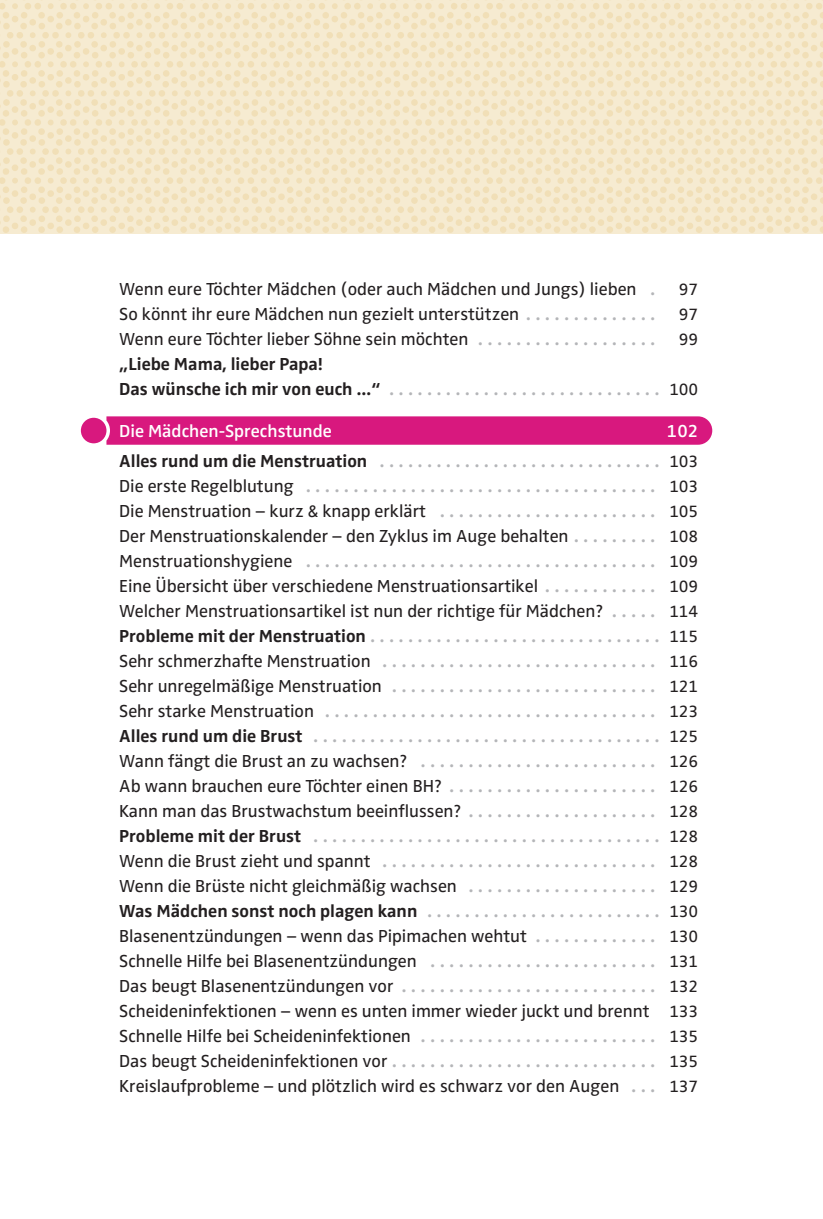
<style>
.page{position:relative;width:823px;height:1219px;background:#fff}
.page>*{position:absolute;margin:0;border:0;box-sizing:border-box;transform-origin:0 0}
.iHV_Überschrift_3{font:600 20px "Zwo Pro";color:#b4b5b8}
.iHV_Überschrift_2{font:600 20px "Zwo Pro";color:#b4b5b8}
.iHV_Überschrift_3-2{font:18px "Zwo Pro";color:#231f20}
.iHV_Überschrift_2-2{font:700 18px "Zwo Pro";color:#231f20}
.iHV_Überschrift_1{font:600 18px "Zwo Pro";color:#fff}
.s1{font-weight:600;font-size:20px;color:#b4b5b8}
.s2{font-size:17px}
.s3{font-weight:700;font-size:18px;color:#231f20}
.s4{font-weight:400;font-size:17px;color:#231f20}
.s5{font-weight:400;font-size:18px;color:#231f20}
.s6{font-weight:400;font-size:17px}
</style>
<div class="page">
<img style="left:0;top:0;width:822px;height:234px">
<svg style="left:81px;top:416px;width:630px;height:29px;background:#dc338d"></svg>
<div style="left:119px;top:420px;width:578px;height:21px;background:#d8187e"></div>
<p class="iHV_Überschrift_3-2" style="left:119px;top:278px;width:580px">Wenn eure Töchter Mädchen (oder auch Mädchen und Jungs) lieben <span class="s1">.</span> <span class="s2">97</span></p>
<p class="iHV_Überschrift_3-2" style="left:119px;top:303px;width:580px">So könnt ihr eure Mädchen nun gezielt unterstützen <span class="s1">. . . . . . . . . . . . . .</span> <span class="s2">97</span></p>
<p class="iHV_Überschrift_3-2" style="left:119px;top:328px;width:580px">Wenn eure Töchter lieber Söhne sein möchten <span class="s1">. . . . . . . . . . . . . . . . . . .</span> <span class="s2">99</span></p>
<p class="iHV_Überschrift_2-2" style="left:119px;top:353px;width:205px">„Liebe Mama, lieber Papa!</p>
<p class="iHV_Überschrift_2" style="left:119px;top:376px;width:580px"><span class="s3">Das wünsche ich mir von euch …“</span> . . . . . . . . . . . . . . . . . . . . . . . . . . . . . <span class="s4">100</span></p>
<p class="iHV_Überschrift_1" style="left:119px;top:420px;width:214px">Die Mädchen-Sprechstunde</p>
<p class="iHV_Überschrift_1" style="left:666px;top:420px;width:33px">102</p>
<p class="iHV_Überschrift_2" style="left:119px;top:449px;width:580px"><span class="s3">Alles rund um die Menstruation</span> . . . . . . . . . . . . . . . . . . . . . . . . . . . . . . <span class="s4">103</span></p>
<p class="iHV_Überschrift_3" style="left:119px;top:474px;width:580px"><span class="s5">Die erste Regelblutung</span> . . . . . . . . . . . . . . . . . . . . . . . . . . . . . . . . . . . . . <span class="s4">103</span></p>
<p class="iHV_Überschrift_3-2" style="left:119px;top:501px;width:580px">Die Menstruation – kurz &amp; knapp erklärt <span class="s1">. . . . . . . . . . . . . . . . . . . . . . .</span> <span class="s2">105</span></p>
<p class="iHV_Überschrift_3-2" style="left:119px;top:526px;width:580px">Der Menstruationskalender – den Zyklus im Auge behalten <span class="s1">. . . . . . . . .</span> <span class="s2">108</span></p>
<p class="iHV_Überschrift_3" style="left:119px;top:549px;width:580px"><span class="s5">Menstruationshygiene</span> . . . . . . . . . . . . . . . . . . . . . . . . . . . . . . . . . . . . . <span class="s4">109</span></p>
<p class="iHV_Überschrift_3-2" style="left:119px;top:576px;width:580px">Eine Übersicht über verschiedene Menstruationsartikel <span class="s1">. . . . . . . . . . . .</span> <span class="s2">109</span></p>
<p class="iHV_Überschrift_3-2" style="left:119px;top:601px;width:580px">Welcher Menstruationsartikel ist nun der richtige für Mädchen? <span class="s1">. . . . .</span> <span class="s2">114</span></p>
<p class="iHV_Überschrift_2" style="left:119px;top:624px;width:580px"><span class="s3">Probleme mit der Menstruation</span> . . . . . . . . . . . . . . . . . . . . . . . . . . . . . . . <span class="s4">115</span></p>
<p class="iHV_Überschrift_3" style="left:119px;top:649px;width:580px"><span class="s5">Sehr schmerzhafte Menstruation</span> . . . . . . . . . . . . . . . . . . . . . . . . . . . . . <span class="s4">116</span></p>
<p class="iHV_Überschrift_3-2" style="left:119px;top:676px;width:580px">Sehr unregelmäßige Menstruation <span class="s1">. . . . . . . . . . . . . . . . . . . . . . . . . . . .</span> <span class="s2">121</span></p>
<p class="iHV_Überschrift_3" style="left:119px;top:699px;width:580px"><span class="s5">Sehr starke Menstruation</span> . . . . . . . . . . . . . . . . . . . . . . . . . . . . . . . . . . . <span class="s4">123</span></p>
<p class="iHV_Überschrift_2" style="left:119px;top:724px;width:580px"><span class="s3">Alles rund um die Brust</span> . . . . . . . . . . . . . . . . . . . . . . . . . . . . . . . . . . . . . <span class="s4">125</span></p>
<p class="iHV_Überschrift_3-2" style="left:119px;top:751px;width:580px">Wann fängt die Brust an zu wachsen? <span class="s1">. . . . . . . . . . . . . . . . . . . . . . . . .</span> <span class="s2">126</span></p>
<p class="iHV_Überschrift_3-2" style="left:119px;top:776px;width:580px">Ab wann brauchen eure Töchter einen BH? <span class="s1">. . . . . . . . . . . . . . . . . . . . . .</span> <span class="s2">126</span></p>
<p class="iHV_Überschrift_3-2" style="left:119px;top:801px;width:580px">Kann man das Brustwachstum beeinflussen? <span class="s1">. . . . . . . . . . . . . . . . . . . .</span> <span class="s2">128</span></p>
<p class="iHV_Überschrift_2" style="left:119px;top:824px;width:580px"><span class="s3">Probleme mit der Brust</span> . . . . . . . . . . . . . . . . . . . . . . . . . . . . . . . . . . . . . <span class="s4">128</span></p>
<p class="iHV_Überschrift_3" style="left:119px;top:849px;width:580px"><span class="s5">Wenn die Brust zieht und spannt</span> . . . . . . . . . . . . . . . . . . . . . . . . . . . . . <span class="s4">128</span></p>
<p class="iHV_Überschrift_3-2" style="left:119px;top:876px;width:580px">Wenn die Brüste nicht gleichmäßig wachsen <span class="s1">. . . . . . . . . . . . . . . . . . . .</span> <span class="s2">129</span></p>
<p class="iHV_Überschrift_2-2" style="left:119px;top:901px;width:580px">Was Mädchen sonst noch plagen kann <span class="s1">. . . . . . . . . . . . . . . . . . . . . . . . .</span> <span class="s6">130</span></p>
<p class="iHV_Überschrift_3-2" style="left:119px;top:926px;width:580px">Blasenentzündungen – wenn das Pipimachen wehtut <span class="s1">. . . . . . . . . . . . .</span> <span class="s2">130</span></p>
<p class="iHV_Überschrift_3-2" style="left:119px;top:951px;width:580px">Schnelle Hilfe bei Blasenentzündungen <span class="s1">. . . . . . . . . . . . . . . . . . . . . . . .</span> <span class="s2">131</span></p>
<p class="iHV_Überschrift_3-2" style="left:119px;top:976px;width:580px">Das beugt Blasenentzündungen vor <span class="s1">. . . . . . . . . . . . . . . . . . . . . . . . . . .</span> <span class="s2">132</span></p>
<p class="iHV_Überschrift_3-2" style="left:119px;top:1001px;width:580px">Scheideninfektionen – wenn es unten immer wieder juckt und brennt <span class="s2">133</span></p>
<p class="iHV_Überschrift_3-2" style="left:119px;top:1026px;width:580px">Schnelle Hilfe bei Scheideninfektionen <span class="s1">. . . . . . . . . . . . . . . . . . . . . . . . .</span> <span class="s2">135</span></p>
<p class="iHV_Überschrift_3-2" style="left:119px;top:1051px;width:580px">Das beugt Scheideninfektionen vor <span class="s1">. . . . . . . . . . . . . . . . . . . . . . . . . . . .</span> <span class="s2">135</span></p>
<p class="iHV_Überschrift_3-2" style="left:119px;top:1076px;width:580px">Kreislaufprobleme – und plötzlich wird es schwarz vor den Augen <span class="s1">. . .</span> <span class="s2">137</span></p>
</div>
